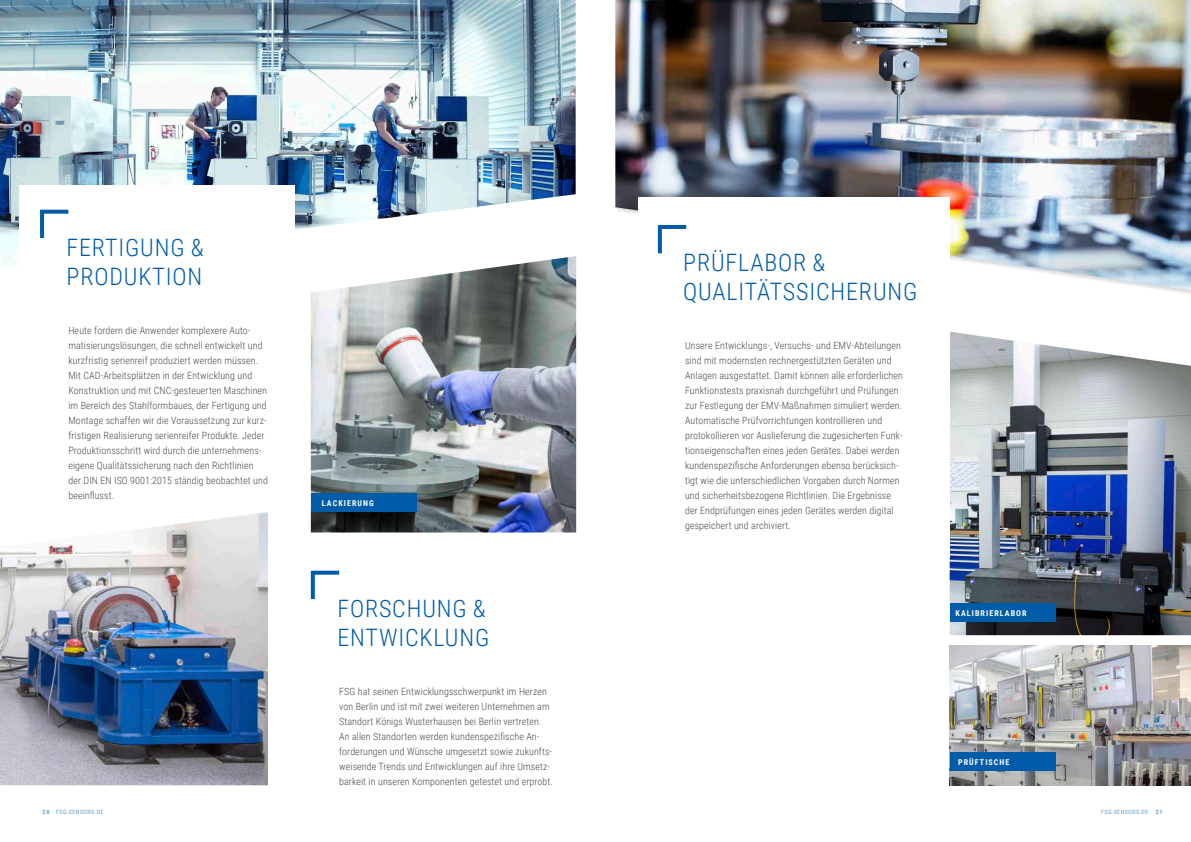
<style>
.page{position:relative;width:1191px;height:842px;background:#fff}
.page>*{position:absolute;margin:0;border:0;box-sizing:border-box;transform-origin:0 0}
.t1{font:300 24px/28.8px "Roboto Condensed";letter-spacing:.035em;color:#005ca9}
.t2{font:300 10px/15px "Roboto Condensed";letter-spacing:.01em;color:#494948}
.t3{font:700 8px "Roboto Condensed";letter-spacing:.135em;color:#fff}
.t4{font:6px "Roboto Condensed";letter-spacing:.075em;color:#649fcb}
.s1{font-weight:700}
</style>
<div class="page">
<img style="left:0;top:0;width:575px;height:267px">
<div style="left:20px;top:185px;width:275px;height:286px;background:#fff"></div>
<svg style="left:40px;top:209px;width:29px;height:30px"></svg>
<svg style="left:310px;top:570px;width:30px;height:29px"></svg>
<img style="left:0;top:512px;width:268px;height:273px">
<img style="left:311px;top:256px;width:265px;height:276px">
<div style="left:311px;top:494px;width:105px;height:18px;background:#005ca9"></div>
<img style="left:949px;top:332px;width:242px;height:303px">
<img style="left:615px;top:0;width:576px;height:290px">
<div style="left:638px;top:198px;width:311px;height:360px;background:#fff"></div>
<img style="left:949px;top:645px;width:242px;height:140px">
<svg style="left:657px;top:224px;width:30px;height:30px"></svg>
<div style="left:949px;top:753px;width:106px;height:18px;background:#005ca9"></div>
<div style="left:949px;top:603px;width:106px;height:19px;background:#005ca9"></div>
<h1 class="t1" style="left:67px;top:232px;width:139px">FERTIGUNG &amp;<br>PRODUKTION</h1>
<p class="t2" style="left:68px;top:323px;width:201px">Heute fordern die Anwender komplexere Auto&shy;matisierungslösungen, die schnell entwickelt und kurzfristig serienreif produziert werden müssen.<br>Mit CAD-Arbeitsplätzen in der Entwicklung und Konstruktion und mit CNC-gesteuerten Maschinen im Bereich des Stahlformbaues, der Fertigung und Montage schaffen wir die Voraussetzung zur kurz&shy;fristigen Realisierung serienreifer Produkte. Jeder Produktionsschritt wird durch die unternehmens&shy;eigene Qualitätssicherung nach den Richtlinien der DIN EN ISO 9001:2015 ständig beobachtet und beeinflusst.</p>
<p class="t4" style="left:43px;top:807px;width:62px"><span class="s1">20</span> FSG-SENSORS.DE</p>
<p class="t3" style="left:322px;top:497px;width:53px">LACKIERUNG</p>
<h1 class="t1" style="left:337px;top:593px;width:153px">FORSCHUNG &amp;<br>ENTWICKLUNG</h1>
<p class="t2" style="left:339px;top:684px;width:215px">FSG hat seinen Entwicklungsschwerpunkt im Herzen von Berlin und ist mit zwei weiteren Unternehmen am Standort Königs Wusterhausen bei Berlin vertreten.<br>An allen Standorten werden kundenspezifische An&shy;forderungen und Wünsche umgesetzt sowie zukunfts&shy;weisende Trends und Entwicklungen auf ihre Umsetz&shy;barkeit in unseren Komponenten getestet und erprobt.</p>
<h1 class="t1" style="left:683px;top:247px;width:236px">PRÜFLABOR &amp;<br>QUALITÄTSSICHERUNG</h1>
<p class="t2" style="left:685px;top:338px;width:219px">Unsere Entwicklungs-, Versuchs- und EMV-Abteilungen sind mit modernsten rechnergestützten Geräten und Anlagen ausgestattet. Damit können alle erforderlichen Funktionstests praxisnah durchgeführt und Prüfungen zur Festlegung der EMV-Maßnahmen simuliert werden.<br>Automatische Prüfvorrichtungen kontrollieren und protokollieren vor Auslieferung die zugesicherten Funk&shy;tionseigenschaften eines jeden Gerätes. Dabei werden kundenspezifische Anforderungen ebenso berücksich&shy;tigt wie die unterschiedlichen Vorgaben durch Normen und sicherheitsbezogene Richtlinien. Die Ergebnisse der Endprüfungen eines jeden Gerätes werden digital gespeichert und archiviert.</p>
<p class="t3" style="left:955px;top:607px;width:73px">KALIBRIERLABOR</p>
<p class="t3" style="left:958px;top:756px;width:53px">PRÜFTISCHE</p>
<p class="t4" style="left:1101px;top:807px;width:63px">FSG-SENSORS.DE <span class="s1">21</span></p>
</div>
